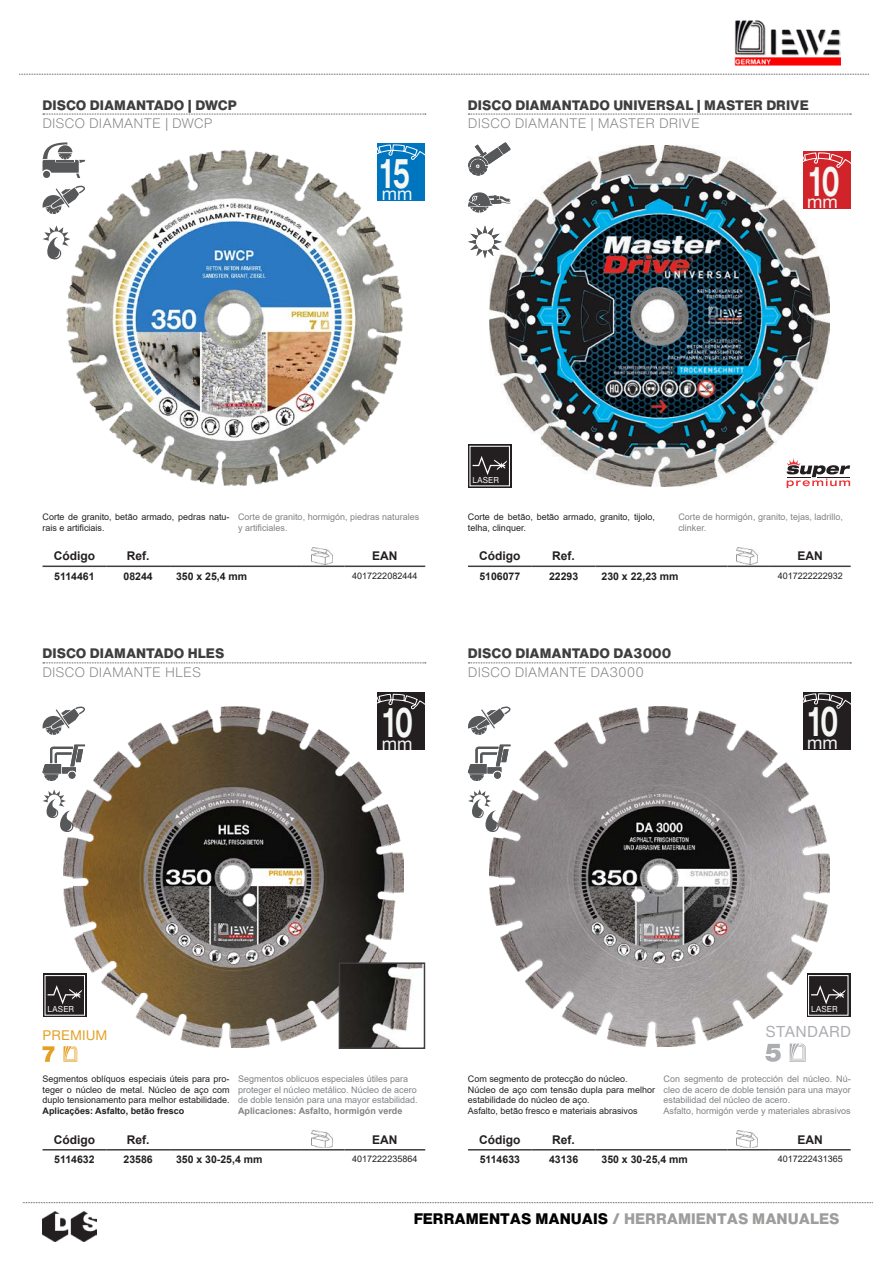
<style>
.page{position:relative;width:893px;height:1263px;background:#fff}
.page>*{position:absolute;margin:0;border:0;box-sizing:border-box;transform-origin:0 0}
.t1{font:700 40.5px "Helvetica Now Text";color:#f5f7f5;scale:.67 1}
.t2{font:18px "Helvetica Neue LT Std";color:#f5f7f5}
.t3{font:15.45px "Helvetica Now Text";color:#adaeb2}
.t4{font:800 15px "Helvetica Now Text";color:#9d9d9c}
.t5{font:13.65px "Helvetica Now Text";color:#e3a023}
.t6{font:800 13.5px "Helvetica Now Text";color:#3e3e3f}
.t7{font:300 13.5px "Helvetica Now Text";color:#808285}
.t8{font:700 12px "Arial";color:#231f20}
.t9{font:700 10.5px "Arial";color:#231f20}
.t10{font:9px/10.8px "Arial";color:#231f20}
.t11{font:9px/10.8px "Arial";color:#808285}
.t12{font:700 9px "Arial";color:#808285}
.t13{font:700 9px "Arial";color:#231f20}
.t14{font:8.4px "Helvetica Now Text";color:#fff;scale:.95 1}
.s1{color:#000}
</style>
<div class="page">
<img style="left:734px;top:20px;width:106px;height:46px">
<svg style="left:19px;top:74px;width:850px;height:1px"></svg>
<img style="left:43px;top:1212px;width:54px;height:30px">
<svg style="left:23px;top:1202px;width:850px;height:1px"></svg>
<hr style="left:43px;top:565px;width:63px;height:2px;background:#3e3e3f">
<hr style="left:106px;top:565px;width:64px;height:2px;background:#3e3e3f">
<hr style="left:170px;top:565px;width:132px;height:2px;background:#3e3e3f">
<hr style="left:302px;top:565px;width:42px;height:2px;background:#3e3e3f">
<hr style="left:344px;top:565px;width:81px;height:2px;background:#3e3e3f">
<img style="left:311px;top:547px;width:22px;height:17px">
<img style="left:66px;top:150px;width:338px;height:336px">
<div style="left:377px;top:143px;width:48px;height:57px;background:#0075bf"></div>
<svg style="left:377px;top:144px;width:48px;height:16px"></svg>
<svg style="left:42px;top:225px;width:28px;height:34px"></svg>
<svg style="left:42px;top:186px;width:43px;height:28px"></svg>
<svg style="left:43px;top:142px;width:42px;height:36px"></svg>
<svg style="left:43px;top:114px;width:383px;height:1px"></svg>
<hr style="left:43px;top:1149px;width:63px;height:1px;background:#3e3e3f">
<hr style="left:106px;top:1149px;width:64px;height:1px;background:#3e3e3f">
<hr style="left:170px;top:1149px;width:132px;height:1px;background:#3e3e3f">
<hr style="left:302px;top:1149px;width:42px;height:1px;background:#3e3e3f">
<hr style="left:344px;top:1149px;width:81px;height:1px;background:#3e3e3f">
<img style="left:311px;top:1131px;width:22px;height:17px">
<img style="left:64px;top:706px;width:340px;height:341px">
<svg style="left:64px;top:1046px;width:13px;height:16px"></svg>
<svg style="left:43px;top:1046px;width:11px;height:16px"></svg>
<svg style="left:43px;top:789px;width:30px;height:43px"></svg>
<svg style="left:42px;top:706px;width:43px;height:29px"></svg>
<svg style="left:43px;top:745px;width:42px;height:36px"></svg>
<div style="left:69px;top:772px;width:6px;height:7px;background:#57585a;border-radius:50%"></div>
<svg style="left:468px;top:789px;width:21px;height:42px"></svg>
<svg style="left:468px;top:709px;width:21px;height:26px"></svg>
<svg style="left:468px;top:746px;width:21px;height:35px"></svg>
<svg style="left:43px;top:662px;width:383px;height:1px"></svg>
<hr style="left:468px;top:1149px;width:64px;height:1px;background:#3e3e3f">
<hr style="left:532px;top:1149px;width:63px;height:1px;background:#3e3e3f">
<hr style="left:595px;top:1149px;width:132px;height:1px;background:#3e3e3f">
<hr style="left:727px;top:1149px;width:43px;height:1px;background:#3e3e3f">
<hr style="left:770px;top:1149px;width:81px;height:1px;background:#3e3e3f">
<img style="left:737px;top:1131px;width:21px;height:17px">
<img style="left:489px;top:706px;width:340px;height:341px">
<div style="left:803px;top:692px;width:48px;height:57px;background:#231f20"></div>
<svg style="left:803px;top:693px;width:47px;height:16px"></svg>
<div style="left:377px;top:692px;width:48px;height:58px;background:#231f20"></div>
<svg style="left:377px;top:693px;width:48px;height:17px"></svg>
<svg style="left:468px;top:662px;width:383px;height:1px"></svg>
<svg style="left:790px;top:1043px;width:16px;height:19px"></svg>
<svg style="left:765px;top:1044px;width:16px;height:18px"></svg>
<img style="left:342px;top:965px;width:80px;height:81px">
<div style="left:339px;top:962px;width:86px;height:87px;border:2px solid #3e3e3f"></div>
<div style="left:806px;top:973px;width:44px;height:44px;background:#231f20"></div>
<svg style="left:811px;top:985px;width:35px;height:19px"></svg>
<div style="left:808px;top:975px;width:40px;height:41px;border:1px solid #fff"></div>
<div style="left:43px;top:973px;width:44px;height:44px;background:#231f20"></div>
<svg style="left:48px;top:985px;width:34px;height:19px"></svg>
<div style="left:45px;top:975px;width:40px;height:41px;border:1px solid #fff"></div>
<hr style="left:468px;top:565px;width:64px;height:2px;background:#3e3e3f">
<hr style="left:532px;top:565px;width:63px;height:2px;background:#3e3e3f">
<hr style="left:595px;top:565px;width:132px;height:2px;background:#3e3e3f">
<hr style="left:727px;top:565px;width:43px;height:2px;background:#3e3e3f">
<hr style="left:770px;top:565px;width:81px;height:2px;background:#3e3e3f">
<img style="left:737px;top:547px;width:21px;height:17px">
<img style="left:489px;top:146px;width:340px;height:341px">
<svg style="left:786px;top:458px;width:64px;height:30px"></svg>
<svg style="left:468px;top:142px;width:43px;height:34px"></svg>
<svg style="left:468px;top:225px;width:34px;height:33px"></svg>
<svg style="left:468px;top:192px;width:42px;height:21px"></svg>
<div style="left:803px;top:151px;width:48px;height:57px;background:#d1232a"></div>
<svg style="left:803px;top:152px;width:47px;height:16px"></svg>
<svg style="left:468px;top:114px;width:383px;height:1px"></svg>
<div style="left:468px;top:444px;width:44px;height:44px;background:#231f20"></div>
<svg style="left:473px;top:456px;width:34px;height:19px"></svg>
<div style="left:469px;top:446px;width:41px;height:40px;border:1px solid #fff"></div>
<p class="t6" style="left:43px;top:95px;width:196px">DISCO DIAMANTADO | DWCP</p>
<p class="t7" style="left:43px;top:113px;width:172px">DISCO DIAMANTE | DWCP</p>
<p class="t1" style="left:380px;top:143px;width:47px">15</p>
<p class="t2" style="left:382px;top:183px;width:32px">mm</p>
<p class="t6" style="left:468px;top:95px;width:342px">DISCO DIAMANTADO UNIVERSAL | MASTER DRIVE</p>
<p class="t7" style="left:468px;top:113px;width:233px">DISCO DIAMANTE | MASTER DRIVE</p>
<p class="t1" style="left:809px;top:151px;width:47px">10</p>
<p class="t2" style="left:807px;top:191px;width:32px">mm</p>
<p class="t10" style="left:43px;top:512px;width:189px">Corte de granito, betão armado, pedras natu&shy;rais e artificiais.</p>
<p class="t11" style="left:238px;top:512px;width:183px">Corte de granito, hormigón, piedras naturales y artificiales.</p>
<p class="t8" style="left:54px;top:548px;width:43px">Código</p>
<p class="t8" style="left:127px;top:548px;width:24px">Ref.</p>
<p class="t8" style="left:372px;top:548px;width:27px">EAN</p>
<p class="t9" style="left:54px;top:569px;width:42px">5114461</p>
<p class="t9" style="left:124px;top:569px;width:31px">08244</p>
<p class="t9" style="left:176px;top:569px;width:73px">350 x 25,4 mm</p>
<p class="t10" style="left:352px;top:570px;width:67px">4017222082444</p>
<p class="t6" style="left:43px;top:643px;width:183px">DISCO DIAMANTADO HLES</p>
<p class="t7" style="left:43px;top:662px;width:160px">DISCO DIAMANTE HLES</p>
<p class="t1" style="left:383px;top:692px;width:47px">10</p>
<p class="t2" style="left:382px;top:733px;width:32px">mm</p>
<p class="t14" style="left:472px;top:473px;width:30px">LASER</p>
<p class="t10" style="left:468px;top:512px;width:189px">Corte de betão, betão armado, granito, tijolo, telha, clinquer.</p>
<p class="t11" style="left:678px;top:512px;width:166px">Corte de hormigón, granito, tejas, ladrillo,</p>
<p class="t11" style="left:678px;top:523px;width:30px">clinker.</p>
<p class="t8" style="left:479px;top:548px;width:43px">Código</p>
<p class="t8" style="left:552px;top:548px;width:24px">Ref.</p>
<p class="t8" style="left:798px;top:548px;width:27px">EAN</p>
<p class="t9" style="left:479px;top:569px;width:42px">5106077</p>
<p class="t9" style="left:549px;top:569px;width:31px">22293</p>
<p class="t9" style="left:601px;top:569px;width:79px">230 x 22,23 mm</p>
<p class="t10" style="left:778px;top:570px;width:67px">4017222222932</p>
<p class="t6" style="left:468px;top:643px;width:205px">DISCO DIAMANTADO DA3000</p>
<p class="t7" style="left:468px;top:662px;width:178px">DISCO DIAMANTE DA3000</p>
<p class="t1" style="left:808px;top:691px;width:47px">10</p>
<p class="t2" style="left:807px;top:732px;width:32px">mm</p>
<p class="t14" style="left:47px;top:1002px;width:30px">LASER</p>
<p class="t14" style="left:811px;top:1002px;width:30px">LASER</p>
<h3 class="t5" style="left:43px;top:1025px;width:66px">PREMIUM</h3>
<h3 class="t3" style="left:765px;top:1020px;width:87px">STANDARD</h3>
<p class="t10" style="left:43px;top:1073px;width:189px;text-align:justify">Segmentos oblíquos especiais úteis para pro&shy;teger o núcleo de metal. Núcleo de aço com duplo tensionamento para melhor estabilidade.</p>
<p class="t13" style="left:43px;top:1105px;width:143px">Aplicações: Asfalto, betão fresco</p>
<p class="t11" style="left:238px;top:1073px;width:181px">Segmentos oblicuos especiales útiles para proteger el núcleo metálico. Núcleo de acero de doble tensión para una mayor estabilidad.</p>
<p class="t12" style="left:238px;top:1105px;width:166px">Aplicaciones: Asfalto, hormigón verde</p>
<p class="t10" style="left:468px;top:1073px;width:161px">Com segmento de protecção do núcleo.</p>
<p class="t10" style="left:468px;top:1084px;width:189px">Núcleo de aço com tensão dupla para melhor estabilidade do núcleo de aço.</p>
<p class="t10" style="left:468px;top:1105px;width:171px">Asfalto, betão fresco e materiais abrasivos</p>
<p class="t11" style="left:664px;top:1073px;width:189px;text-align:justify">Con segmento de protección del núcleo. Nú&shy;cleo de acero de doble tensión para una mayor estabilidad del núcleo de acero.</p>
<p class="t11" style="left:664px;top:1105px;width:189px">Asfalto, hormigón verde y materiales abrasivos</p>
<p class="t8" style="left:54px;top:1131px;width:43px">Código</p>
<p class="t8" style="left:127px;top:1131px;width:24px">Ref.</p>
<p class="t8" style="left:372px;top:1131px;width:27px">EAN</p>
<p class="t9" style="left:54px;top:1152px;width:42px">5114632</p>
<p class="t9" style="left:124px;top:1152px;width:31px">23586</p>
<p class="t9" style="left:176px;top:1152px;width:88px">350 x 30-25,4 mm</p>
<p class="t10" style="left:352px;top:1154px;width:67px">4017222235864</p>
<p class="t8" style="left:479px;top:1131px;width:43px">Código</p>
<p class="t8" style="left:552px;top:1131px;width:24px">Ref.</p>
<p class="t8" style="left:798px;top:1131px;width:27px">EAN</p>
<p class="t9" style="left:480px;top:1152px;width:42px">5114633</p>
<p class="t9" style="left:549px;top:1152px;width:31px">43136</p>
<p class="t9" style="left:601px;top:1152px;width:88px">350 x 30-25,4 mm</p>
<p class="t10" style="left:778px;top:1154px;width:67px">4017222431365</p>
<h3 class="t4" style="left:414px;top:1207px;width:427px"><span class="s1">FERRAMENTAS MANUAIS</span> / HERRAMIENTAS MANUALES</h3>
</div>
